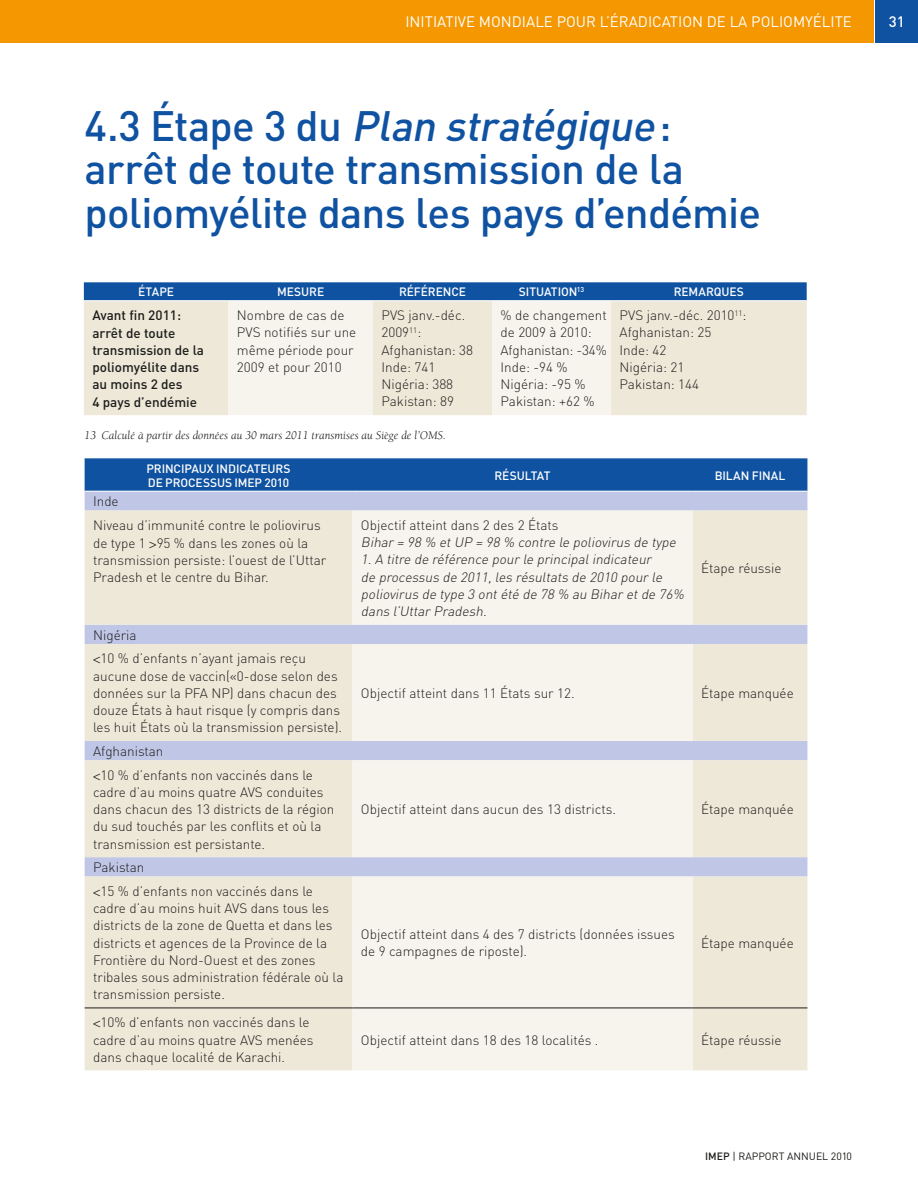
<style>
.page{position:relative;width:918px;height:1188px;background:#fff}
.page>*{position:absolute;margin:0;border:0;box-sizing:border-box;transform-origin:0 0}
.t1{font:500 42px/43.5px "DIN";letter-spacing:-.02em;color:#0f52a1}
.t2{font:15px "DIN";color:#fff}
.t3{font:500 15px "DIN";color:#fff}
.t4{font:300 13.5px/17.2px "DIN";color:#1d1d1b}
.t5{font:italic 300 13.5px/17.2px "DIN";color:#1d1d1b}
.t6{font:500 13.5px/17.2px "DIN";color:#1d1d1b}
.t7{font:500 12px/14.4px "DIN";letter-spacing:-.005em;color:#fff}
.t8{font:italic 12px "Berkeley";color:#1d1d1b}
.t9{font:10.5px "DIN";color:#1d1d1b}
.s1{font-style:italic}
.s2{font-family:"Berkeley";font-weight:400;font-size:14.25px}
.s3{font-weight:500}
</style>
<div class="page">
<div style="left:0;top:0;width:873px;height:42px;background:#f49700"></div>
<div style="left:875px;top:0;width:43px;height:42px;background:#0f52a1"></div>
<div style="left:84px;top:282px;width:723px;height:18px;background:#0f52a1"></div>
<div style="left:84px;top:301px;width:723px;height:114px;background:#eee8d9"></div>
<svg style="left:228px;top:301px;width:383px;height:114px;background:#f4f0e6"></svg>
<div style="left:85px;top:458px;width:722px;height:33px;background:#0f52a1"></div>
<div style="left:85px;top:492px;width:722px;height:19px;background:#c0c6e6"></div>
<svg style="left:85px;top:511px;width:722px;height:559px;background:#e9e4da"></svg>
<svg style="left:352px;top:511px;width:341px;height:559px;background:#f1efec"></svg>
<hr style="left:85px;top:1008px;width:267px;height:1px;background:#1d1d1b">
<hr style="left:352px;top:1008px;width:341px;height:1px;background:#1d1d1b">
<hr style="left:693px;top:1008px;width:114px;height:1px;background:#1d1d1b">
<p class="t2" style="left:405px;top:12px;width:448px">INITIATIVE MONDIALE POUR L’ÉRADICATION DE LA POLIOMYÉLITE</p>
<p class="t3" style="left:889px;top:12px;width:17px">31</p>
<h1 class="t1" style="left:85px;top:103px;width:678px">4 . 3 ét a p e 3 d u <span class="s1">Plan stratégique</span>: arrêt de toute transmission de la poliomyélite dans les pays d’endémie</h1>
<p class="t7" style="left:138px;top:285px;width:37px">étape</p>
<p class="t7" style="left:277px;top:285px;width:26px">Mesur</p>
<p class="t7" style="left:317px;top:285px;width:9px">e</p>
<p class="t7" style="left:399px;top:285px;width:9px">référ</p>
<p class="t7" style="left:436px;top:285px;width:32px">ence</p>
<p class="t7" style="left:519px;top:285px;width:19px">Situat</p>
<p class="t7" style="left:558px;top:285px;width:28px">ion<sup>13</sup></p>
<p class="t7" style="left:674px;top:285px;width:34px">remarqu</p>
<p class="t7" style="left:730px;top:285px;width:15px">es</p>
<p class="t6" style="left:92px;top:306px;width:113px">Avant fin 2011: arrêt de toute transmission de la poliomyélite dans au moins 2 des<br>4 pays d’endémie</p>
<p class="t4" style="left:237px;top:307px;width:121px">Nombre de cas de<br>PVS notifiés sur une même période pour<br>2009 et pour 2010</p>
<p class="t4" style="left:382px;top:307px;width:93px">PVS janv.-déc.<br>2009<sup>11</sup>:<br>Afghanistan: 38<br>Inde: 741<br>Nigéria: 388<br>Pakistan: 89</p>
<p class="t4" style="left:501px;top:307px;width:108px">% de changement de 2009 à 2010:<br>Afghanistan: -34%<br>Inde: -94 %<br>Nigéria: -95 %<br>Pakistan: +62 %</p>
<p class="t4" style="left:620px;top:307px;width:128px">PVS janv.-déc. 2010<sup>11</sup>:<br>Afghanistan: 25<br>Inde: 42<br>Nigéria: 21<br>Pakistan: 144</p>
<p class="t8" style="left:85px;top:429px;width:363px">13 Calculé à partir des données au 30 mars 2011 transmises au Siège de l’OMS.</p>
<p class="t7" style="left:146px;top:461px;width:130px">Principaux indicateurs de proc</p>
<p class="t7" style="left:495px;top:468px;width:8px">résultat</p>
<p class="t7" style="left:715px;top:468px;width:20px">bilan</p>
<p class="t7" style="left:752px;top:468px;width:19px">Final</p>
<p class="t7" style="left:196px;top:475px;width:16px">essus</p>
<p class="t7" style="left:235px;top:475px;width:8px">IMEP</p>
<p class="t7" style="left:264px;top:475px;width:26px">2010</p>
<p class="t4" style="left:93px;top:489px;width:229px;line-height:23.7px">Inde<br>Niveau d’immunité contre le poliovirus</p>
<p class="t4" style="left:93px;top:534px;width:235px">de type 1 <span class="s2">&gt;</span>95 % dans les zones où la transmission persiste: l’ouest de l’Uttar<br>Pradesh et le centre du Bihar.</p>
<p class="t4" style="left:93px;top:623px;width:215px;line-height:23.7px">Nigéria<br><span class="s2">&lt;</span>10 % d’enfants n’ayant jamais reçu</p>
<p class="t4" style="left:93px;top:667px;width:250px">aucune dose de vaccin(«0-dose selon des données sur la PFA NP) dans chacun des douze États à haut risque (y compris dans les huit États où la transmission persiste).</p>
<p class="t4" style="left:93px;top:739px;width:221px;line-height:23.5px">Afghanistan<br><span class="s2">&lt;</span>10 % d’enfants non vaccinés dans le</p>
<p class="t4" style="left:93px;top:783px;width:243px">cadre d’au moins quatre AVS conduites dans chacun des 13 districts de la région du sud touchés par les conflits et où la transmission est persistante.</p>
<p class="t4" style="left:93px;top:856px;width:221px;line-height:23.5px">Pakistan<br><span class="s2">&lt;</span>15 % d’enfants non vaccinés dans le</p>
<p class="t4" style="left:93px;top:900px;width:252px">cadre d’au moins huit AVS dans tous les districts de la zone de Quetta et dans les districts et agences de la Province de la Frontière du Nord-Ouest et des zones tribales sous administration fédérale où la transmission persiste.</p>
<p class="t4" style="left:93px;top:1014px;width:222px"><span class="s2">&lt;</span>10% d’enfants non vaccinés dans le cadre d’au moins quatre AVS menées dans chaque localité de Karachi.</p>
<p class="t4" style="left:361px;top:516px;width:199px">Objectif atteint dans 2 des 2 États</p>
<p class="t5" style="left:361px;top:534px;width:327px">Bihar = 98 % etUP = 98 % contre le poliovirus de type 1.A titre de référence pour le principalindicateur<br>de processus de 2011,les résultats de 2010 pour le poliovirus de type 3 ontété de 78 % au Bihar etde 76% dans l’Uttar Pradesh.</p>
<p class="t4" style="left:701px;top:559px;width:82px">Étape réussie</p>
<p class="t4" style="left:361px;top:684px;width:215px">Objectif atteint dans 11 États sur 12.</p>
<p class="t4" style="left:701px;top:684px;width:94px">Étape manquée</p>
<p class="t4" style="left:361px;top:801px;width:257px">Objectif atteint dans aucun des 13 districts.</p>
<p class="t4" style="left:701px;top:801px;width:94px">Étape manquée</p>
<p class="t4" style="left:361px;top:925px;width:315px">Objectif atteint dans 4 des 7 districts (données issues de 9 campagnes de riposte).</p>
<p class="t4" style="left:701px;top:934px;width:94px">Étape manquée</p>
<p class="t4" style="left:361px;top:1031px;width:239px">Objectif atteint dans 18 des 18 localités .</p>
<p class="t4" style="left:701px;top:1031px;width:82px">Étape réussie</p>
<p class="t9" style="left:705px;top:1150px;width:148px"><span class="s3">imep</span> | RAPPORT ANNUEL 2010</p>
</div>
